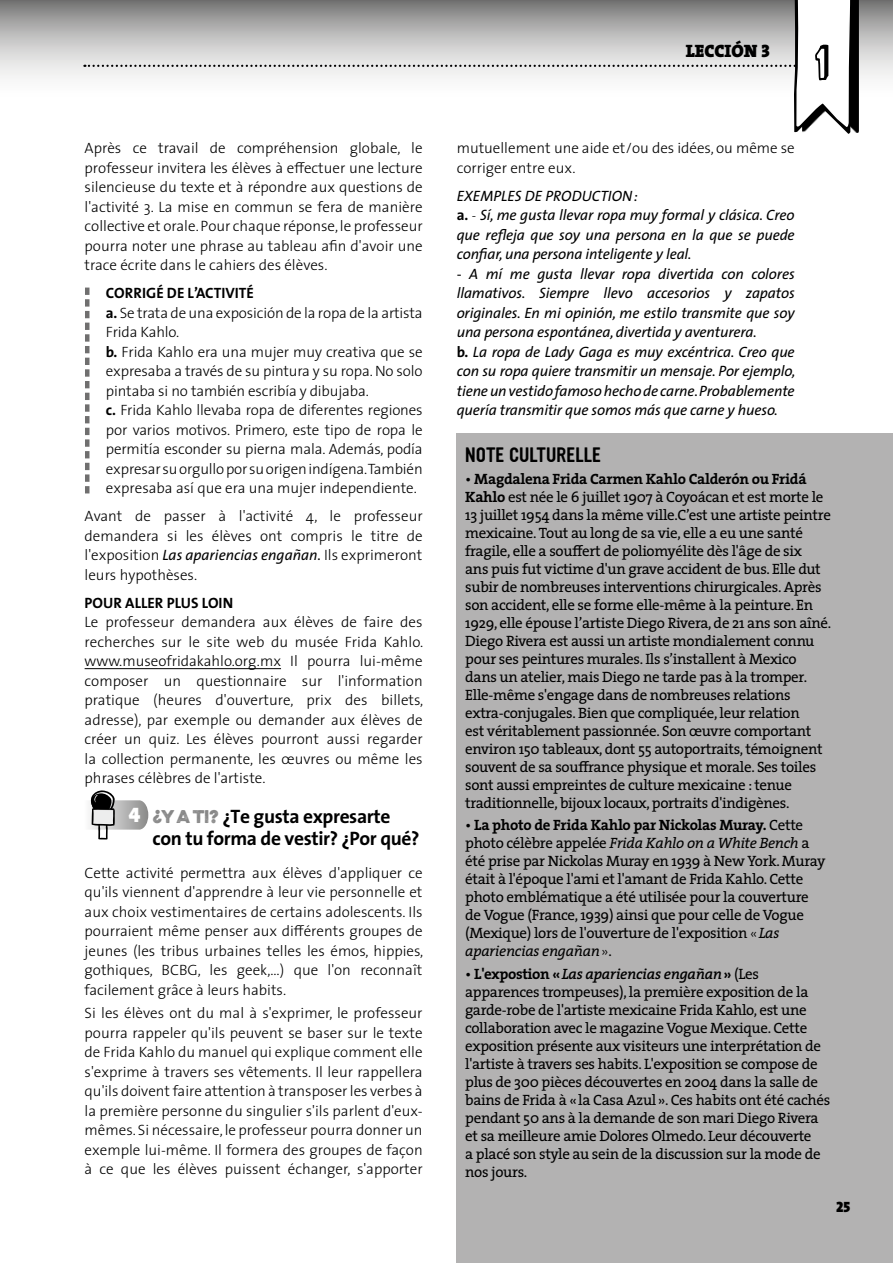
<style>
.page{position:relative;width:893px;height:1263px;background:#fff}
.page>*{position:absolute;margin:0;border:0;box-sizing:border-box;transform-origin:0 0}
.t1{font:58.5px "Comic Zine OT";color:#000}
.t2{font:21px "The Sans Black Caps";color:#fff}
._01_ACT__enunciados{font:700 19.5px/22.5px "The Sans";letter-spacing:-.02em;color:#000}
.t3{font:18px "Ultramagnetic";color:#000}
._01_leccion_num_haut{font:18px "The Serif Black Caps";color:#000}
.t4{font:15px/18px "The Serif";letter-spacing:-.02em;color:#000}
._01_ACT_TextoPrincip{font:300 15px/19.5px "The Sans";color:#000;text-align:justify}
._01_Exemple_de_Produ{font:italic 15px/19.5px "The Sans";letter-spacing:-.01em;color:#000;text-align:justify}
._01_corrigé_de_l_act{font:300 15px/19.5px "The Sans";letter-spacing:-.01em;color:#000;text-align:justify}
._01_corrigeActivite{font:700 15px "The Sans";letter-spacing:.005em;color:#000}
._01_PourAllerPlus_Lo{font:700 15px "The Sans";color:#000}
.t5{font:15px "The Sans Black Caps";color:#000}
.s1{font-weight:700}
.s2{font-weight:400;font-style:italic}
.s3{font-family:"Eveleth";font-size:16.5px;color:#878787}
.s4{font-weight:700;font-style:normal}
.s5{font-weight:300;font-size:13.8px}
.s6{font-style:italic}
.s7{font-family:"The Sans";font-weight:300}
.s8{font-family:"The Sans";font-weight:700}
.s9{font-weight:600;font-style:italic}
</style>
<div class="page">
<svg style="left:0;top:0;width:893px;height:78px;background:#bebebe"></svg>
<div style="left:802px;top:0;width:57px;height:133px;background:#000"></div>
<svg style="left:84px;top:0;width:770px;height:134px"></svg>
<hr style="left:85px;top:668px;width:196px;height:1px;background:#000">
<svg style="left:90px;top:790px;width:58px;height:50px"></svg>
<svg style="left:85px;top:288px;width:4px;height:205px"></svg>
<div style="left:457px;top:433px;width:436px;height:830px;background:#b3b2b2"></div>
<p class="_01_ACT_TextoPrincip" style="left:85px;top:138px;width:340px">Après ce travail de compréhension globale, le professeur invitera les élèves à effectuer une lecture silencieuse du texte et à répondre aux questions de l'activité 3. La mise en commun se fera de manière collective et orale. Pour chaque réponse, le professeur pourra noter une phrase au tableau afin d'avoir une trace écrite dans le cahiers des élèves.</p>
<p class="_01_corrigeActivite" style="left:106px;top:281px;width:149px">CORRIGÉ DE L’ACTIVITÉ</p>
<p class="_01_corrigé_de_l_act" style="left:106px;top:302px;width:318px"><span class="s1">a.</span> Se trata de una exposición de la ropa de la artista<br>Frida Kahlo.</p>
<p class="_01_corrigé_de_l_act" style="left:106px;top:341px;width:318px"><span class="s1">b.</span> Frida Kahlo era una mujer muy creativa que se expresaba a través de su pintura y su ropa. No solo pintaba si no también escribía y dibujaba.</p>
<p class="_01_corrigé_de_l_act" style="left:106px;top:400px;width:318px"><span class="s1">c.</span> Frida Kahlo llevaba ropa de diferentes regiones por varios motivos. Primero, este tipo de ropa le permitía esconder su pierna mala. Además, podía expresar su orgullo por su origen indígena. También expresaba así que era una mujer independiente.</p>
<p class="_01_ACT_TextoPrincip" style="left:85px;top:506px;width:340px">Avant de passer à l'activité 4, le professeur demandera si les élèves ont compris le titre de l'exposition <span class="s2">Las apariencias engañan.</span> Ils exprimeront leurs hypothèses.</p>
<p class="_01_PourAllerPlus_Lo" style="left:85px;top:590px;width:150px">POUR ALLER PLUS LOIN</p>
<p class="_01_ACT_TextoPrincip" style="left:85px;top:612px;width:340px">Le professeur demandera aux élèves de faire des recherches sur le site web du musée Frida Kahlo. www.museofridakahlo.org.mx Il pourra lui-même composer un questionnaire sur l'information pratique (heures d'ouverture, prix des billets, adresse), par exemple ou demander aux élèves de créer un quiz. Les élèves pourront aussi regarder la collection permanente, les œuvres ou même les phrases célèbres de l'artiste.</p>
<p class="t2" style="left:129px;top:797px;width:13px">4</p>
<p class="_01_ACT__enunciados" style="left:153px;top:804px;width:269px"><span class="s3">¿Y A TI?</span> ¿Te gusta expresarte con tu forma de vestir? ¿Por qué?</p>
<p class="_01_ACT_TextoPrincip" style="left:85px;top:862px;width:340px">Cette activité permettra aux élèves d'appliquer ce qu'ils viennent d'apprendre à leur vie personnelle et aux choix vestimentaires de certains adolescents. Ils pourraient même penser aux différents groupes de jeunes (les tribus urbaines telles les émos, hippies, gothiques, BCBG, les geek,…) que l'on reconnaît facilement grâce à leurs habits.</p>
<p class="_01_ACT_TextoPrincip" style="left:85px;top:1003px;width:340px">Si les élèves ont du mal à s'exprimer, le professeur pourra rappeler qu'ils peuvent se baser sur le texte de Frida Kahlo du manuel qui explique comment elle s'exprime à travers ses vêtements. Il leur rappellera qu'ils doivent faire attention à transposer les verbes à la première personne du singulier s'ils parlent d'eux&shy;mêmes. Si nécessaire, le professeur pourra donner un exemple lui-même. Il formera des groupes de façon à ce que les élèves puissent échanger, s'apporter</p>
<p class="_01_leccion_num_haut" style="left:686px;top:35px;width:85px">LECCIÓN 3</p>
<h1 class="t1" style="left:812px;top:33px;width:22px">1</h1>
<p class="_01_ACT_TextoPrincip" style="left:457px;top:138px;width:340px">mutuellement une aide et/ou des idées, ou même se corriger entre eux.</p>
<p class="_01_Exemple_de_Produ" style="left:457px;top:185px;width:183px">EXEMPLES DE PRODUCTION:</p>
<p class="_01_Exemple_de_Produ" style="left:457px;top:205px;width:340px"><span class="s4">a.</span> <span class="s5">-</span> Sí, me gusta llevar ropa muy formal y clásica. Creo que refleja que soy una persona en la que se puede confiar, una persona inteligente y leal.</p>
<p class="_01_Exemple_de_Produ" style="left:457px;top:263px;width:340px">- A mí me gusta llevar ropa divertida con colores llamativos. Siempre llevo accesorios y zapatos originales. En mi opinión, me estilo transmite que soy una persona espontánea, divertida y aventurera.</p>
<p class="_01_Exemple_de_Produ" style="left:457px;top:341px;width:340px"><span class="s4">b.</span> La ropa de Lady Gaga es muy excéntrica. Creo que con su ropa quiere transmitir un mensaje. Por ejemplo, tiene un vestido famoso hecho de carne. Probablemente quería transmitir que somos más que carne y hueso.</p>
<p class="t3" style="left:465px;top:442px;width:137px">NOTE CULTURELLE</p>
<p class="t4" style="left:465px;top:470px;width:368px">• <span class="s1">Magdalena Frida Carmen Kahlo Calderón ou Fridá Kahlo</span> est née le 6 juillet 1907 à Coyoácan et est morte le 13 juillet 1954 dans la même ville.C’est une artiste peintre mexicaine. Tout au long de sa vie, elle a eu une santé fragile, elle a souffert de poliomyélite dès l'âge de six<br>ans puis fut victime d'un grave accident de bus. Elle dut subir de nombreuses interventions chirurgicales. Après son accident, elle se forme elle-même à la peinture. En 1929, elle épouse l’artiste Diego Rivera, de 21 ans son aîné.<br>Diego Rivera est aussi un artiste mondialement connu pour ses peintures murales. Ils s’installent à Mexico dans un atelier, mais Diego ne tarde pas à la tromper.<br>Elle-même s'engage dans de nombreuses relations extra-conjugales. Bien que compliquée, leur relation<br>est véritablement passionnée. Son œuvre comportant environ 150 tableaux, dont 55 autoportraits, témoignent souvent de sa souffrance physique et morale. Ses toiles sont aussi empreintes de culture mexicaine : tenue traditionnelle, bijoux locaux, portraits d'indigènes.</p>
<p class="t4" style="left:465px;top:816px;width:362px">• <span class="s1">La photo de Frida Kahlo par Nickolas Muray.</span> Cette photo célèbre appelée <span class="s6">Frida Kahlo on a White Bench</span> a été prise par Nickolas Muray en 1939 à New York. Muray était à l'époque l'ami et l'amant de Frida Kahlo. Cette photo emblématique a été utilisée pour la couverture de Vogue (France, 1939) ainsi que pour celle de Vogue (Mexique) lors de l'ouverture de l'exposition <span class="s7">«</span><span class="s6">Las apariencias engañan</span><span class="s7">»</span>.</p>
<p class="t4" style="left:465px;top:964px;width:367px">• <span class="s1">L'expostion</span> <span class="s8">«</span><span class="s9">Las apariencias engañan</span><span class="s8">»</span> (Les apparences trompeuses), la première exposition de la garde-robe de l'artiste mexicaine Frida Kahlo, est une collaboration avec le magazine Vogue Mexique. Cette exposition présente aux visiteurs une interprétation de l'artiste à travers ses habits. L'exposition se compose de plus de 300 pièces découvertes en 2004 dans la salle de bains de Frida à «la Casa Azul». Ces habits ont été cachés pendant 50 ans à la demande de son mari Diego Rivera et sa meilleure amie Dolores Olmedo. Leur découverte<br>a placé son style au sein de la discussion sur la mode de nos jours.</p>
<p class="t5" style="left:836px;top:1194px;width:16px">25</p>
</div>
